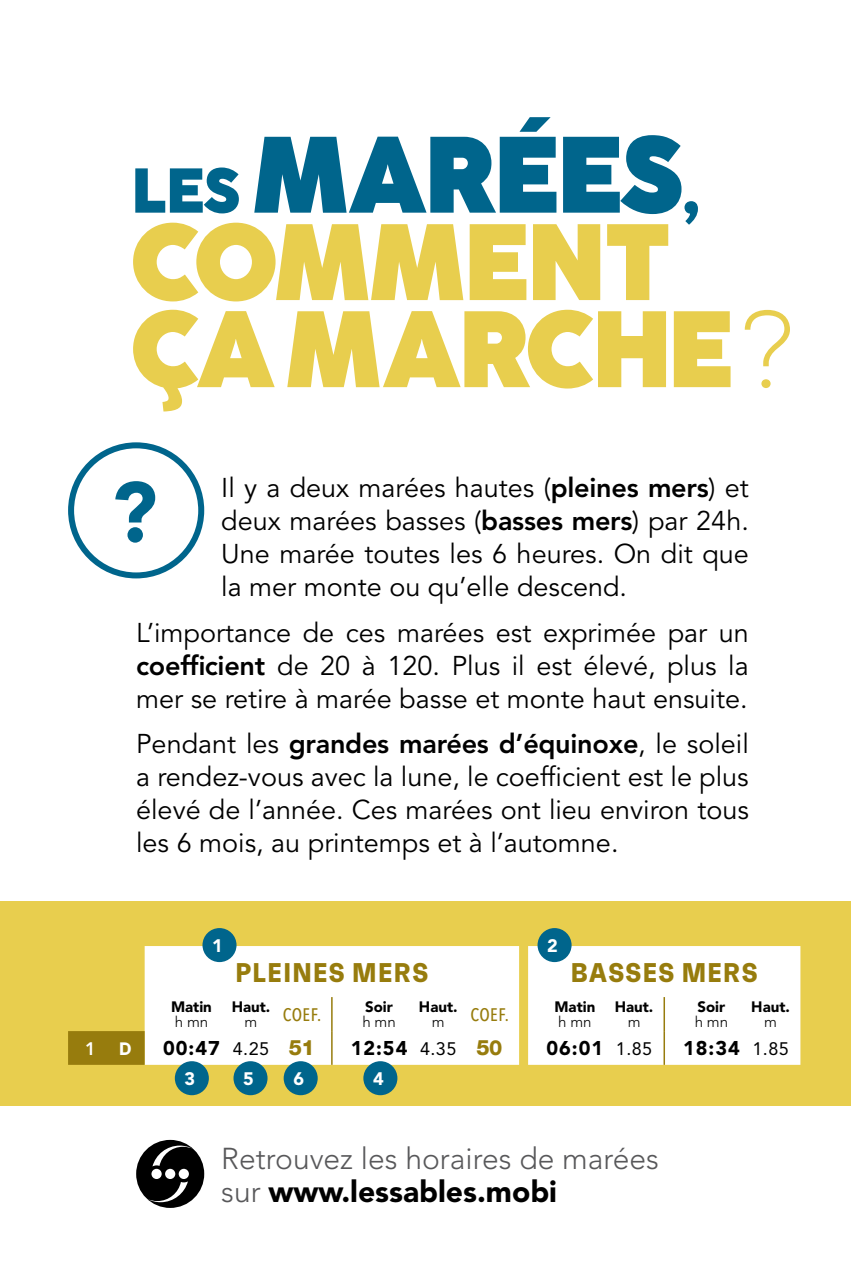
<style>
.page{position:relative;width:851px;height:1276px;background:#fff}
.page>*{position:absolute;margin:0;border:0;box-sizing:border-box;transform-origin:0 0}
.t1{font:800 108px/87px "Coco Sharp XL";letter-spacing:-.03em;color:#e8ce4e}
.t2{font:800 108px "Coco Sharp XL";letter-spacing:-.03em;color:#00658c}
.t3{font:900 84px "Avenir LT Std";color:#00658c}
.t4{font:300 30px/33px "Avenir LT Std";color:#58585a}
.t5{font:27px/33px "Avenir LT Std";color:#000;text-align:justify}
.t6{font:700 27px "Faktum Con";letter-spacing:.05em;color:#977c0d}
.t7{font:900 19.8px "Avenir LT Std";letter-spacing:.05em;color:#000}
.t8{font:500 condensed 18px "Avenir Next LT Pro";letter-spacing:.025em;color:#977c0d}
.t9{font:900 18px "Avenir LT Std";color:#fff}
.t10{font:800 18px "Avenir LT Std";color:#fff}
.t11{font:700 18px "Faktum Con";color:#fff}
.t12{font:900 15px "Avenir LT Std";color:#000}
.t13{font:300 15px "Avenir LT Std";color:#000}
.s1{font-family:"Coco Sharp XS";font-size:63px}
.s2{font-family:"Coco Sharp XS";font-weight:300}
.s3{font-weight:800}
.s4{font-weight:400;font-size:18px}
.s5{font-family:"Helvetica Neue LT";font-weight:800;font-size:21px;color:#977c0d}
.s6{font-weight:900;color:#000}
</style>
<div class="page">
<div style="left:68px;top:442px;width:136px;height:136px;border:6px solid #00658c;border-radius:50%"></div>
<svg style="left:136px;top:1140px;width:68px;height:68px"></svg>
<div style="left:0;top:901px;width:850px;height:205px;background:#e8ce4e"></div>
<div style="left:145px;top:946px;width:655px;height:119px;background:#fff"></div>
<div style="left:68px;top:1031px;width:77px;height:34px;background:#977c0d"></div>
<hr style="left:331px;top:997px;width:1px;height:34px;background:#977c0d">
<hr style="left:331px;top:1031px;width:1px;height:34px;background:#977c0d">
<hr style="left:663px;top:997px;width:2px;height:34px;background:#977c0d">
<hr style="left:663px;top:1031px;width:2px;height:34px;background:#977c0d">
<div style="left:202px;top:928px;width:34px;height:34px;background:#00658c;border-radius:50%"></div>
<div style="left:537px;top:928px;width:34px;height:34px;background:#00658c;border-radius:50%"></div>
<div style="left:233px;top:1061px;width:34px;height:34px;background:#00658c;border-radius:50%"></div>
<div style="left:283px;top:1061px;width:34px;height:34px;background:#00658c;border-radius:50%"></div>
<div style="left:175px;top:1061px;width:34px;height:34px;background:#00658c;border-radius:50%"></div>
<div style="left:363px;top:1061px;width:34px;height:34px;background:#00658c;border-radius:50%"></div>
<h1 class="t2" style="left:131px;top:91px;width:570px"><span class="s1">LES</span> MARÉES<span class="s1">,</span></h1>
<h1 class="t1" style="left:130px;top:217px;width:664px">COMMENT<br>ÇA MARCHE<span class="s2">?</span></h1>
<p class="t5" style="left:221px;top:472px;width:529px">Il y a deux marées hautes (<span class="s3">pleines mers</span>) et deux marées basses (<span class="s3">basses mers</span>) par 24h.<br>Une marée toutes les 6 heures. On dit que la mer monte ou qu’elle descend.</p>
<p class="t5" style="left:136px;top:616px;width:614px">L’importance de ces marées est exprimée par un <span class="s3">coefficient</span> de 20 à 120. Plus il est élevé, plus la mer se retire à marée basse et monte haut ensuite.</p>
<p class="t5" style="left:136px;top:728px;width:614px">Pendant les <span class="s3">grandes marées d’équinoxe</span>, le soleil a rendez-vous avec la lune, le coefficient est le plus élevé de l’année. Ces marées ont lieu environ tous les 6 mois, au printemps et à l’automne.</p>
<h2 class="t3" style="left:111px;top:462px;width:48px">?</h2>
<p class="t9" style="left:212px;top:934px;width:12px">1</p>
<p class="t9" style="left:547px;top:934px;width:12px">2</p>
<p class="t12" style="left:171px;top:998px;width:42px">Matin</p>
<p class="t13" style="left:175px;top:1013px;width:35px">h mn</p>
<p class="t6" style="left:235px;top:955px;width:194px">PLEINES MERS</p>
<p class="t6" style="left:570px;top:955px;width:188px">BASSES MERS</p>
<p class="t12" style="left:232px;top:998px;width:40px">Haut.</p>
<p class="t13" style="left:244px;top:1013px;width:14px">m</p>
<p class="t8" style="left:283px;top:1003px;width:40px">COEF.</p>
<p class="t12" style="left:365px;top:998px;width:29px">Soir</p>
<p class="t13" style="left:362px;top:1013px;width:35px">h mn</p>
<p class="t12" style="left:419px;top:998px;width:40px">Haut.</p>
<p class="t13" style="left:432px;top:1013px;width:14px">m</p>
<p class="t8" style="left:470px;top:1003px;width:40px">COEF.</p>
<p class="t12" style="left:554px;top:998px;width:42px">Matin</p>
<p class="t13" style="left:558px;top:1013px;width:35px">h mn</p>
<p class="t12" style="left:614px;top:998px;width:40px">Haut.</p>
<p class="t13" style="left:627px;top:1013px;width:14px">m</p>
<p class="t12" style="left:697px;top:998px;width:29px">Soir</p>
<p class="t13" style="left:694px;top:1013px;width:35px">h mn</p>
<p class="t12" style="left:751px;top:998px;width:40px">Haut.</p>
<p class="t13" style="left:764px;top:1013px;width:14px">m</p>
<p class="t10" style="left:85px;top:1038px;width:12px">1</p>
<p class="t11" style="left:119px;top:1037px;width:14px">D</p>
<p class="t7" style="left:163px;top:1036px;width:153px">00:47 <span class="s4">4.25</span> <span class="s5">51</span></p>
<p class="t7" style="left:350px;top:1036px;width:153px">12:54 <span class="s4">4.35</span> <span class="s5">50</span></p>
<p class="t7" style="left:546px;top:1036px;width:107px">06:01 <span class="s4">1.85</span></p>
<p class="t7" style="left:683px;top:1036px;width:107px">18:34 <span class="s4">1.85</span></p>
<p class="t9" style="left:184px;top:1068px;width:12px">3</p>
<p class="t9" style="left:243px;top:1068px;width:12px">5</p>
<p class="t9" style="left:293px;top:1068px;width:12px">6</p>
<p class="t9" style="left:373px;top:1068px;width:12px">4</p>
<p class="t4" style="left:221px;top:1142px;width:439px">Retrouvez les horaires de marées sur <span class="s6">www.lessables.mobi</span></p>
</div>
